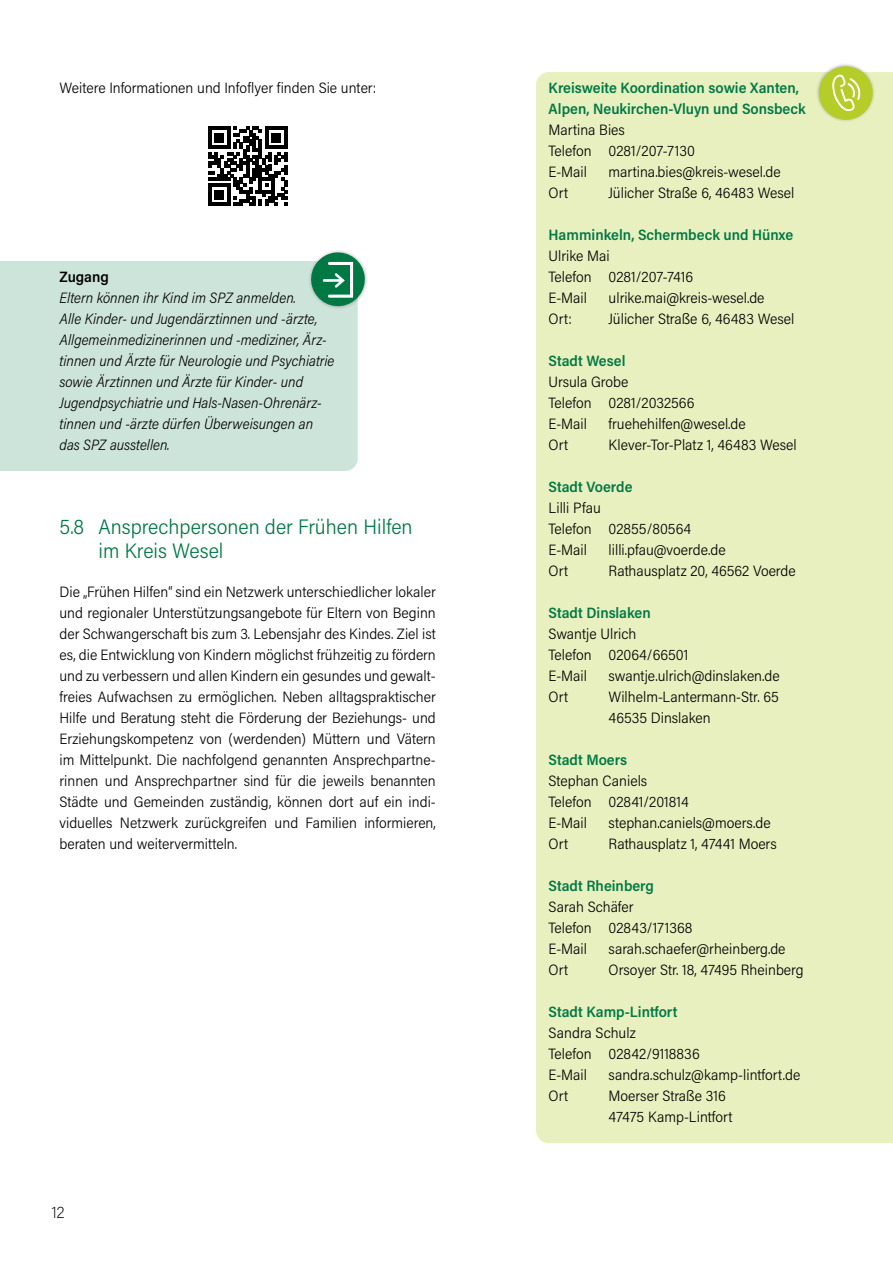
<style>
.page{position:relative;width:893px;height:1263px;background:#fff}
.page>*{position:absolute;margin:0;border:0;box-sizing:border-box;transform-origin:0 0}
.t1{font:300 21px/24px "Acumin Pro Semi Cond";color:#007844}
.t2{font:200 16.5px "Acumin Pro Semi Cond";color:#000}
.Kontakt_rechte_Spalte{font:300 15px "Acumin Pro Semi Cond";color:#000}
.Grundtext{font:300 15px/21px "Acumin Pro Semi Cond";color:#000;text-align:justify}
.t3{font:italic 300 15px/21px "Acumin Pro Semi Cond";color:#000}
.Kontakt_rechte_Spalte-2{font:600 15px/21px "Acumin Pro Semi Cond";color:#007844}
.Hervorhebung{font:600 15px "Acumin Pro Semi Cond";color:#000}
</style>
<div class="page">
<div style="left:536px;top:72px;width:357px;height:1071px;background:#e8f0bf"></div>
<svg style="left:208px;top:127px;width:79px;height:79px"></svg>
<div style="left:0;top:261px;width:358px;height:210px;background:#cde4da"></div>
<div style="left:308px;top:249px;width:60px;height:60px;background:#000;opacity:.3"></div>
<svg style="left:309px;top:251px;width:57px;height:57px"></svg>
<svg style="left:812px;top:64px;width:67px;height:63px"></svg>
<p class="Grundtext" style="left:60px;top:77px;width:318px">Weitere Informationen und Infoflyer finden Sie unter:</p>
<p class="Hervorhebung" style="left:60px;top:266px;width:51px">Zugang</p>
<p class="t3" style="left:60px;top:287px;width:238px">Eltern können ihr Kind im SPZ anmelden.</p>
<p class="t3" style="left:60px;top:308px;width:277px">Alle Kinder- und Jugendärztinnen und -ärzte, Allgemeinmedizinerinnen und -mediziner, Ärz&shy;tinnen und Ärzte für Neurologie und Psychiatrie sowie Ärztinnen und Ärzte für Kinder- und Jugendpsychiatrie und Hals-Nasen-Ohrenärz&shy;tinnen und -ärzte dürfen Überweisungen an das SPZ ausstellen.</p>
<p class="t1" style="left:99px;top:514px;width:316px;text-indent:-39px">5.8 Ansprechpersonen der Frühen Hilfen im Kreis Wesel</p>
<p class="Grundtext" style="left:60px;top:581px;width:378px">Die „Frühen Hilfen“ sind ein Netzwerk unterschiedlicher lokaler und regionaler Unterstützungsangebote für Eltern von Beginn der Schwangerschaft bis zum 3. Lebensjahr des Kindes. Ziel ist es, die Entwicklung von Kindern möglichst frühzeitig zu fördern und zu verbessern und allen Kindern ein gesundes und gewalt&shy;freies Aufwachsen zu ermöglichen. Neben alltagspraktischer Hilfe und Beratung steht die Förderung der Beziehungs- und Erziehungskompetenz von (werdenden) Müttern und Vätern im Mittelpunkt. Die nachfolgend genannten Ansprechpartne&shy;rinnen und Ansprechpartner sind für die jeweils benannten Städte und Gemeinden zuständig, können dort auf ein indi&shy;viduelles Netzwerk zurückgreifen und Familien informieren, beraten und weitervermitteln.</p>
<p class="t2" style="left:52px;top:1201px;width:14px">12</p>
<p class="Kontakt_rechte_Spalte-2" style="left:549px;top:77px;width:258px">Kreisweite Koordination sowie Xanten,<br>Alpen, Neukirchen-Vluyn und Sonsbeck</p>
<p class="Kontakt_rechte_Spalte" style="left:549px;top:119px;width:78px">Martina Bies</p>
<p class="Kontakt_rechte_Spalte" style="left:549px;top:140px;width:148px">Telefon 0281/207-7130</p>
<p class="Kontakt_rechte_Spalte" style="left:549px;top:161px;width:40px">E-Mail</p>
<p class="Kontakt_rechte_Spalte" style="left:609px;top:161px;width:173px">martina.bies@kreis-wesel.de</p>
<p class="Kontakt_rechte_Spalte" style="left:549px;top:182px;width:21px">Ort</p>
<p class="Kontakt_rechte_Spalte" style="left:609px;top:182px;width:187px">Jülicher Straße 6, 46483 Wesel</p>
<p class="Kontakt_rechte_Spalte-2" style="left:549px;top:224px;width:246px">Hamminkeln, Schermbeck und Hünxe</p>
<p class="Kontakt_rechte_Spalte" style="left:549px;top:245px;width:63px">Ulrike Mai</p>
<p class="Kontakt_rechte_Spalte" style="left:549px;top:266px;width:146px">Telefon 0281/207-7416</p>
<p class="Kontakt_rechte_Spalte" style="left:549px;top:287px;width:40px">E-Mail</p>
<p class="Kontakt_rechte_Spalte" style="left:609px;top:287px;width:157px">ulrike.mai@kreis-wesel.de</p>
<p class="Kontakt_rechte_Spalte" style="left:549px;top:308px;width:25px">Ort:</p>
<p class="Kontakt_rechte_Spalte" style="left:609px;top:308px;width:187px">Jülicher Straße 6, 46483 Wesel</p>
<p class="Kontakt_rechte_Spalte-2" style="left:549px;top:350px;width:78px">Stadt Wesel</p>
<p class="Kontakt_rechte_Spalte" style="left:549px;top:371px;width:81px">Ursula Grobe</p>
<p class="Kontakt_rechte_Spalte" style="left:549px;top:392px;width:147px">Telefon 0281/2032566</p>
<p class="Kontakt_rechte_Spalte" style="left:549px;top:413px;width:40px">E-Mail</p>
<p class="Kontakt_rechte_Spalte" style="left:609px;top:413px;width:139px">fruehehilfen@wesel.de</p>
<p class="Kontakt_rechte_Spalte" style="left:549px;top:434px;width:21px">Ort</p>
<p class="Kontakt_rechte_Spalte" style="left:609px;top:434px;width:190px">Klever-Tor-Platz 1, 46483 Wesel</p>
<p class="Kontakt_rechte_Spalte-2" style="left:549px;top:476px;width:85px">Stadt Voerde</p>
<p class="Kontakt_rechte_Spalte" style="left:549px;top:497px;width:54px">Lilli Pfau</p>
<p class="Kontakt_rechte_Spalte" style="left:549px;top:518px;width:144px">Telefon 02855/80564</p>
<p class="Kontakt_rechte_Spalte" style="left:549px;top:539px;width:40px">E-Mail</p>
<p class="Kontakt_rechte_Spalte" style="left:609px;top:539px;width:119px">lilli.pfau@voerde.de</p>
<p class="Kontakt_rechte_Spalte" style="left:549px;top:560px;width:21px">Ort</p>
<p class="Kontakt_rechte_Spalte" style="left:609px;top:560px;width:189px">Rathausplatz 20, 46562 Voerde</p>
<p class="Kontakt_rechte_Spalte-2" style="left:549px;top:602px;width:104px">Stadt Dinslaken</p>
<p class="Kontakt_rechte_Spalte" style="left:549px;top:623px;width:89px">Swantje Ulrich</p>
<p class="Kontakt_rechte_Spalte" style="left:549px;top:644px;width:141px">Telefon 02064/66501</p>
<p class="Kontakt_rechte_Spalte" style="left:549px;top:665px;width:40px">E-Mail</p>
<p class="Kontakt_rechte_Spalte" style="left:609px;top:665px;width:173px">swantje.ulrich@dinslaken.de</p>
<p class="Kontakt_rechte_Spalte" style="left:549px;top:686px;width:21px">Ort</p>
<p class="Kontakt_rechte_Spalte" style="left:609px;top:686px;width:172px">Wilhelm-Lantermann-Str. 65</p>
<p class="Kontakt_rechte_Spalte" style="left:609px;top:707px;width:104px">46535 Dinslaken</p>
<p class="Kontakt_rechte_Spalte-2" style="left:549px;top:749px;width:80px">Stadt Moers</p>
<p class="Kontakt_rechte_Spalte" style="left:549px;top:770px;width:100px">Stephan Caniels</p>
<p class="Kontakt_rechte_Spalte" style="left:549px;top:791px;width:141px">Telefon 02841/201814</p>
<p class="Kontakt_rechte_Spalte" style="left:549px;top:812px;width:40px">E-Mail</p>
<p class="Kontakt_rechte_Spalte" style="left:609px;top:812px;width:164px">stephan.caniels@moers.de</p>
<p class="Kontakt_rechte_Spalte" style="left:549px;top:833px;width:21px">Ort</p>
<p class="Kontakt_rechte_Spalte" style="left:609px;top:833px;width:170px">Rathausplatz 1, 47441 Moers</p>
<p class="Kontakt_rechte_Spalte-2" style="left:549px;top:875px;width:107px">Stadt Rheinberg</p>
<p class="Kontakt_rechte_Spalte" style="left:549px;top:896px;width:86px">Sarah Schäfer</p>
<p class="Kontakt_rechte_Spalte" style="left:549px;top:917px;width:145px">Telefon 02843/171368</p>
<p class="Kontakt_rechte_Spalte" style="left:549px;top:938px;width:40px">E-Mail</p>
<p class="Kontakt_rechte_Spalte" style="left:609px;top:938px;width:178px">sarah.schaefer@rheinberg.de</p>
<p class="Kontakt_rechte_Spalte" style="left:549px;top:959px;width:21px">Ort</p>
<p class="Kontakt_rechte_Spalte" style="left:609px;top:959px;width:197px">Orsoyer Str. 18, 47495 Rheinberg</p>
<p class="Kontakt_rechte_Spalte-2" style="left:549px;top:1001px;width:130px">Stadt Kamp-Lintfort</p>
<p class="Kontakt_rechte_Spalte" style="left:549px;top:1022px;width:89px">Sandra Schulz</p>
<p class="Kontakt_rechte_Spalte" style="left:549px;top:1043px;width:153px">Telefon 02842/9118836</p>
<p class="Kontakt_rechte_Spalte" style="left:549px;top:1064px;width:40px">E-Mail</p>
<p class="Kontakt_rechte_Spalte" style="left:609px;top:1064px;width:193px">sandra.schulz@kamp-lintfort.de</p>
<p class="Kontakt_rechte_Spalte" style="left:549px;top:1085px;width:21px">Ort</p>
<p class="Kontakt_rechte_Spalte" style="left:609px;top:1085px;width:119px">Moerser Straße 316</p>
<p class="Kontakt_rechte_Spalte" style="left:609px;top:1106px;width:125px">47475 Kamp-Lintfort</p>
</div>
